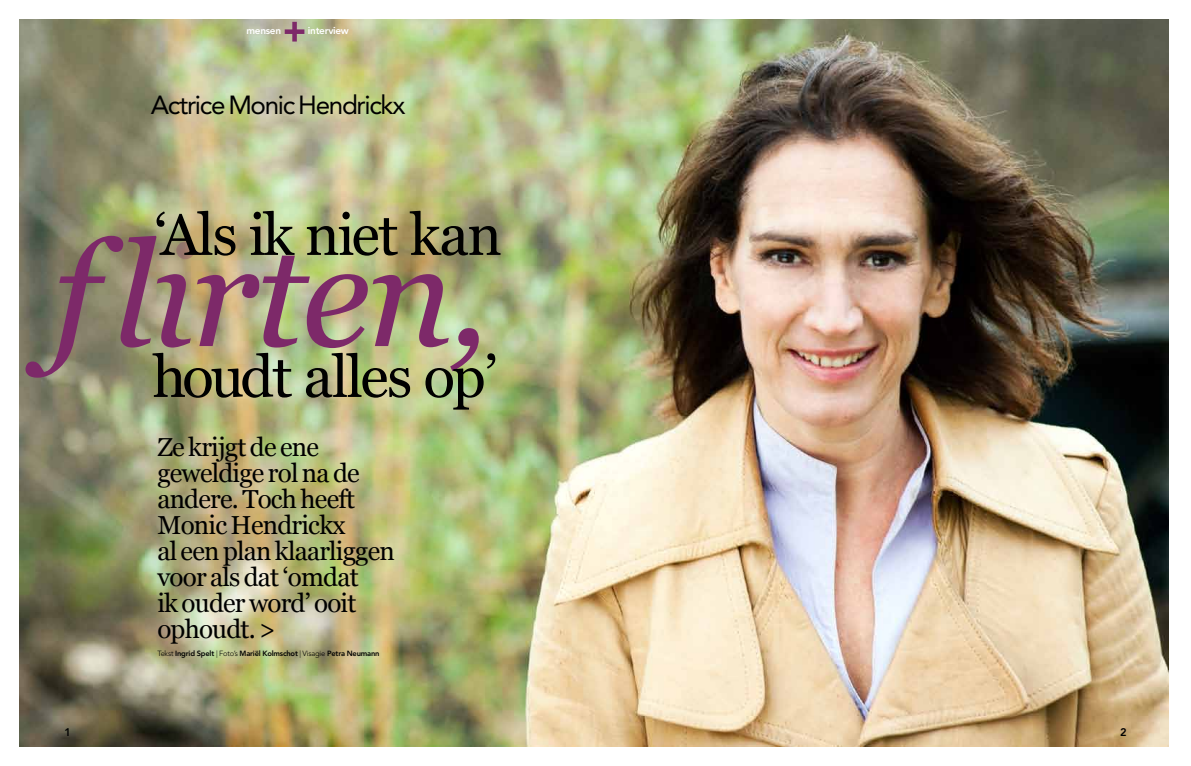
<style>
.page{position:relative;width:1191px;height:766px;background:#fff}
.page>*{position:absolute;margin:0;border:0;box-sizing:border-box;transform-origin:0 0}
.t1{font:58.4px "Georgia";letter-spacing:-.035em;color:#000}
.t2{font:26px/26px "Georgia";letter-spacing:-.03em;color:#000}
.t3{font:26px "Avenir LT Std";letter-spacing:-.05em;color:#000}
.t4{font:800 11px "Avenir LT Std";color:#000}
.t5{font:800 10px "Avenir LT Std";letter-spacing:-.03em;color:#fff}
.t6{font:800 7.5px "Avenir LT Std";letter-spacing:-.025em;color:#000}
.s1{font-weight:300}
</style>
<div class="page">
<img style="left:20px;top:20px;width:1148px;height:726px">
<svg style="left:285px;top:22px;width:19px;height:20px"></svg>
<img style="left:26px;top:236px;width:453px;height:141px">
<svg style="left:176px;top:241px;width:19px;height:18px"></svg>
<p class="t4" style="left:64px;top:725px;width:8px">1</p>
<p class="t5" style="left:246px;top:25px;width:36px">mensen</p>
<p class="t5" style="left:308px;top:25px;width:42px">interview</p>
<p class="t3" style="left:151px;top:90px;width:256px">Actrice Monic Hendrickx</p>
<h1 class="t1" style="left:154px;top:199px;width:349px">‘Als ik niet kan</h1>
<h1 class="t1" style="left:152px;top:341px;width:346px">houdt alles op’</h1>
<p class="t2" style="left:157px;top:434px;width:239px">Ze krijgt de ene geweldige rol na de andere. Toch heeft<br>Monic Hendrickx<br>al een plan klaarliggen voor als dat ‘omdat<br>ik ouder word’ ooit ophoudt. &gt;</p>
<p class="t6" style="left:157px;top:649px;width:224px"><span class="s1">Tekst</span> Ingrid Spelt <span class="s1">| Foto’s</span> Mariël Kolmschot <span class="s1">| Visagie</span> Petra Neumann</p>
<p class="t4" style="left:1120px;top:725px;width:8px">2</p>
</div>
